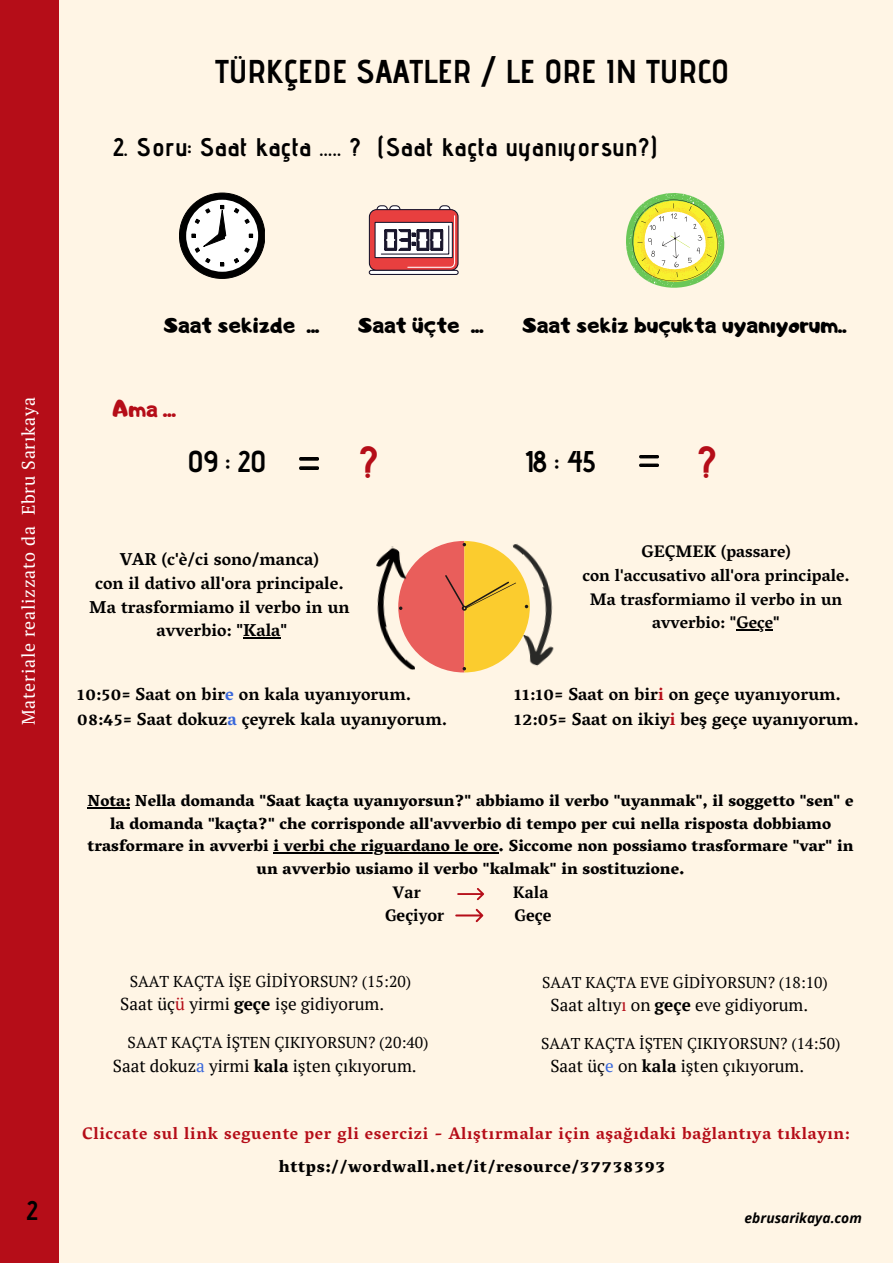
<style>
.page{position:relative;width:893px;height:1264px;background:#fff}
.page>*{position:absolute;margin:0;border:0;box-sizing:border-box;transform-origin:0 0}
.t1{font:700 45px "Advent Pro";color:#b50d18}
.t2{font:700 33px "Advent Pro";color:#000}
.t3{font:700 30px "Advent Pro";color:#000}
.t4{font:700 27px "Advent Pro";color:#000}
.t5{font:700 25.5px "Advent Pro";letter-spacing:.03em;color:#000}
.t6{font:22.5px "Adigiana Toybox";color:#000}
.t7{font:22.5px "Adigiana Toybox";color:#b50d18}
.t8{font:18px "PT Serif";letter-spacing:.04em;color:#fff}
.t9{font:700 17.7px/24.8px "Vesper Libre";color:#000}
.t10{font:700 17.55px/23.5px "Vesper Libre";color:#000;text-align:center}
.t11{font:17.25px "PT Serif";color:#000}
.t12{font:700 17.1px/23.5px "Vesper Libre";color:#000;text-align:center}
.t13{font:17.1px "PT Serif";color:#000}
.t14{font:700 16.95px "Vesper Libre";letter-spacing:.04em;color:#b50d18}
.t15{font:800 16.95px "Vesper Libre";letter-spacing:.04em;color:#000}
.t16{font:800 16.35px/22.5px "Vesper Libre";color:#000;text-align:center}
.t17{font:700 16.35px "PT Serif";color:#000}
.t18{font:15.75px "PT Serif";color:#000}
.t19{font:15.6px "PT Serif";color:#000}
.t20{font:italic 700 13.8px "Open Sans";color:#000}
.s1{color:#3867db}
.s2{color:#b50d18}
.s3{font-weight:700}
</style>
<div class="page">
<div style="left:0;top:0;width:892px;height:1262px;background:#fff5e5"></div>
<div style="left:179px;top:193px;width:86px;height:85px;background:#000;border-radius:50%"></div>
<div style="left:186px;top:200px;width:72px;height:72px;background:#fff;border-radius:50%"></div>
<svg style="left:234px;top:208px;width:5px;height:5px"></svg>
<svg style="left:245px;top:219px;width:4px;height:4px"></svg>
<svg style="left:245px;top:248px;width:4px;height:4px"></svg>
<svg style="left:234px;top:258px;width:5px;height:5px"></svg>
<svg style="left:220px;top:263px;width:4px;height:3px"></svg>
<svg style="left:205px;top:258px;width:5px;height:5px"></svg>
<svg style="left:192px;top:205px;width:34px;height:47px"></svg>
<div style="left:377px;top:206px;width:10px;height:7px;background:#fff;border-radius:4px"></div>
<div style="left:376px;top:205px;width:12px;height:9px;border:1px solid #17142b;border-radius:4px"></div>
<div style="left:389px;top:206px;width:11px;height:7px;background:#fff;border-radius:4px"></div>
<div style="left:389px;top:205px;width:11px;height:9px;border:1px solid #17142b;border-radius:4px"></div>
<div style="left:439px;top:206px;width:11px;height:7px;background:#fff;border-radius:4px"></div>
<div style="left:439px;top:205px;width:11px;height:9px;border:1px solid #17142b;border-radius:4px"></div>
<div style="left:369px;top:210px;width:89px;height:60px;background:#e83f3f;border-radius:7px"></div>
<div style="left:369px;top:209px;width:89px;height:62px;border:1px solid #17142b;border-radius:7px"></div>
<div style="left:375px;top:222px;width:77px;height:35px;background:#fff"></div>
<hr style="left:369px;top:270px;width:89px;height:4px;background:#fff;border-radius:2px">
<div style="left:369px;top:270px;width:89px;height:5px;border:1px solid #17142b;border-radius:2px"></div>
<svg style="left:380px;top:215px;width:75px;height:53px"></svg>
<svg style="left:626px;top:193px;width:99px;height:95px"></svg>
<div style="left:0;top:0;width:59px;height:1262px;background:#b50d18"></div>
<img style="left:299px;top:458px;width:19px;height:11px">
<svg style="left:415px;top:541px;width:97px;height:131px;background:#ef9b54"></svg>
<img style="left:512px;top:543px;width:42px;height:123px">
<img style="left:376px;top:546px;width:39px;height:124px">
<img style="left:639px;top:455px;width:19px;height:12px">
<hr style="left:88px;top:807px;width:42px;height:1px;background:#000">
<hr style="left:273px;top:852px;width:225px;height:1px;background:#000">
<svg style="left:457px;top:888px;width:27px;height:12px"></svg>
<hr style="left:736px;top:629px;width:37px;height:1px;background:#000">
<hr style="left:243px;top:637px;width:37px;height:1px;background:#000">
<svg style="left:455px;top:908px;width:28px;height:14px"></svg>
<h2 class="t2" style="left:215px;top:51px;width:515px">TÜRKÇEDE SAATLER / LE ORE IN TURCO</h2>
<h3 class="t5" style="left:113px;top:131px;width:546px">2. Soru: Saat kaçta ..... ? (Saat kaçta uyanıyorsun?)</h3>
<p class="t8" style="left:16px;top:725px;width:329px;rotate:-90deg">Materiale realizzato da Ebru Sarıkaya</p>
<h3 class="t4" style="left:27px;top:1193px;width:12px">2</h3>
<h3 class="t6" style="left:164px;top:309px;width:157px">Saat sekizde ...</h3>
<h3 class="t6" style="left:358px;top:309px;width:127px">Saat üçte ...</h3>
<h3 class="t6" style="left:523px;top:309px;width:325px">Saat sekiz buçukta uyanıyorum..</h3>
<h3 class="t7" style="left:113px;top:394px;width:65px">Ama ...</h3>
<h3 class="t3" style="left:187px;top:443px;width:81px">09 : 20</h3>
<h1 class="t1" style="left:360px;top:434px;width:19px">?</h1>
<h3 class="t3" style="left:525px;top:443px;width:71px">18 : 45</h3>
<h1 class="t1" style="left:698px;top:434px;width:19px">?</h1>
<p class="t10" style="left:89px;top:547px;width:262px">VAR (c'è/ci sono/manca)<br>con il dativo all'ora principale.<br>Ma trasformiamo il verbo in un avverbio: "Kala"</p>
<p class="t9" style="left:77px;top:682px;width:372px">10:50= Saat on bir<span class="s1">e</span> on kala uyanıyorum.<br>08:45= Saat dokuz<span class="s1">a</span> çeyrek kala uyanıyorum.</p>
<p class="t12" style="left:582px;top:540px;width:269px">GEÇMEK (passare)<br>con l'accusativo all'ora principale.<br>Ma trasformiamo il verbo in un avverbio: "Geçe"</p>
<p class="t9" style="left:513px;top:682px;width:346px">11:10= Saat on bir<span class="s2">i</span> on geçe uyanıyorum.<br>12:05= Saat on ikiy<span class="s2">i</span> beş geçe uyanıyorum.</p>
<p class="t16" style="left:88px;top:789px;width:767px">Nota: Nella domanda "Saat kaçta uyanıyorsun?" abbiamo il verbo "uyanmak", il soggetto "sen" e la domanda "kaçta?" che corrisponde all'avverbio di tempo per cui nella risposta dobbiamo trasformare in avverbi i verbi che riguardano le ore. Siccome non possiamo trasformare "var" in un avverbio usiamo il verbo "kalmak" in sostituzione.</p>
<p class="t17" style="left:392px;top:881px;width:30px">Var</p>
<p class="t17" style="left:513px;top:881px;width:37px">Kala</p>
<p class="t17" style="left:385px;top:903px;width:60px">Geçiyor</p>
<p class="t17" style="left:514px;top:903px;width:38px">Geçe</p>
<p class="t18" style="left:130px;top:970px;width:283px">SAAT KAÇTA İŞE GİDİYORSUN? (15:20)</p>
<p class="t11" style="left:120px;top:992px;width:265px">Saat üç<span class="s2">ü</span> yirmi <span class="s3">geçe</span> işe gidiyorum.</p>
<p class="t18" style="left:128px;top:1031px;width:302px">SAAT KAÇTA İŞTEN ÇIKIYORSUN? (20:40)</p>
<p class="t11" style="left:113px;top:1053px;width:305px">Saat dokuz<span class="s1">a</span> yirmi <span class="s3">kala</span> işten çıkıyorum.</p>
<p class="t19" style="left:542px;top:971px;width:287px">SAAT KAÇTA EVE GİDİYORSUN? (18:10)</p>
<p class="t13" style="left:550px;top:993px;width:259px">Saat altıy<span class="s2">ı</span> on <span class="s3">geçe</span> eve gidiyorum.</p>
<p class="t19" style="left:541px;top:1032px;width:301px">SAAT KAÇTA İŞTEN ÇIKIYORSUN? (14:50)</p>
<p class="t13" style="left:550px;top:1054px;width:255px">Saat üç<span class="s1">e</span> on <span class="s3">kala</span> işten çıkıyorum.</p>
<p class="t14" style="left:82px;top:1123px;width:769px">Cliccate sul link seguente per gli esercizi - Alıştırmalar için aşağıdaki bağlantıya tıklayın:</p>
<p class="t15" style="left:279px;top:1155px;width:388px">https://wordwall.net/it/resource/37738393</p>
<p class="t20" style="left:744px;top:1208px;width:119px">ebrusarikaya.com</p>
</div>
